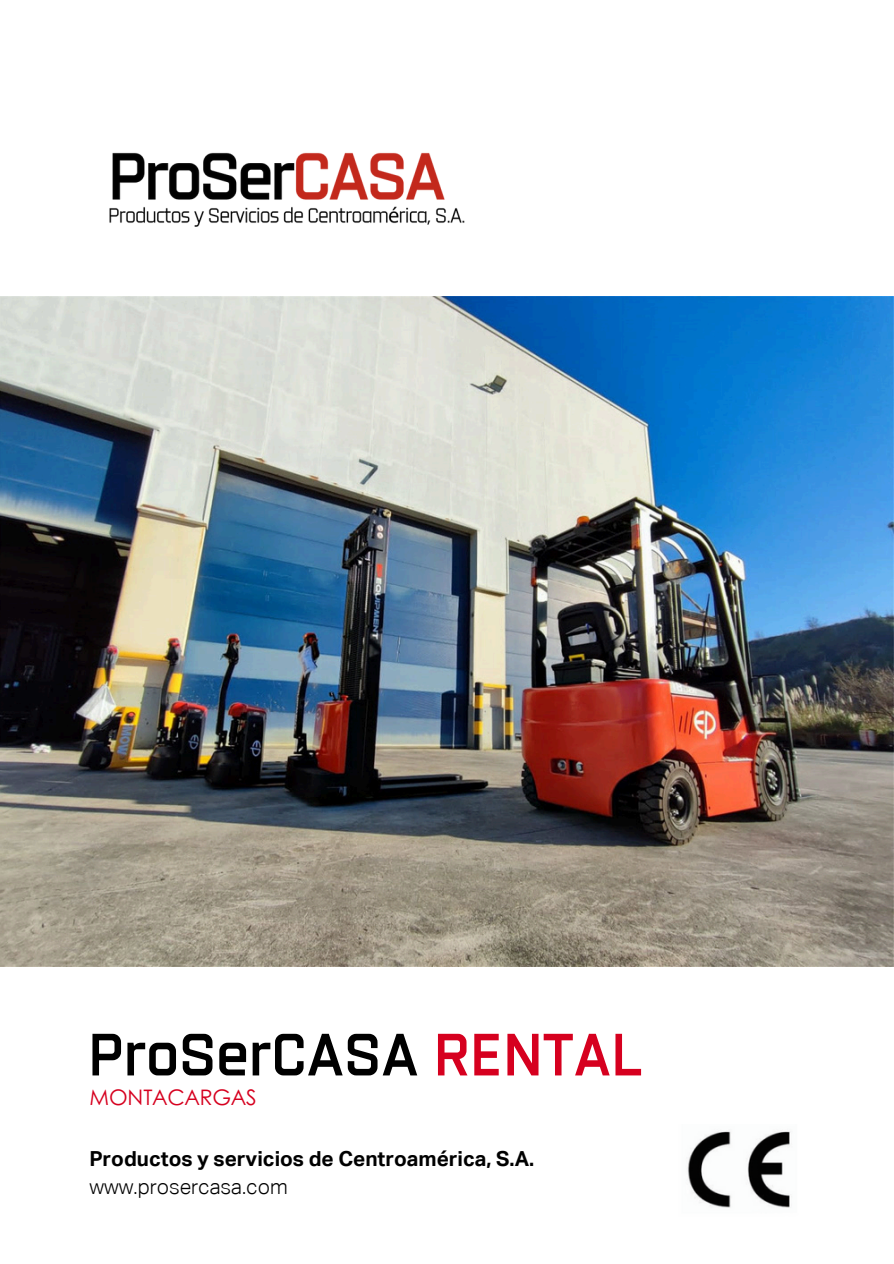
<style>
.page{position:relative;width:894px;height:1264px;background:#fff}
.page>*{position:absolute;margin:0;border:0;box-sizing:border-box;transform-origin:0 0}
.t1{font:600 59.4px "Revx Neue Demo";color:#000}
.t2{font:21.45px "Century Gothic";color:#d6001f}
.t3{font:700 20.7px "Aktiv Grotesk";color:#000}
.t4{font:300 20.7px "Aktiv Grotesk";color:#000}
.s1{color:#d6001f}
</style>
<div class="page">
<img style="left:109px;top:152px;width:356px;height:75px">
<img style="left:0;top:297px;width:893px;height:669px">
<img style="left:687px;top:1131px;width:103px;height:77px">
<h2 class="t1" style="left:88px;top:1030px;width:555px">ProSerCASA <span class="s1">RENTAL</span></h2>
<p class="t2" style="left:89px;top:1081px;width:168px">MONTACARGAS</p>
<p class="t3" style="left:89px;top:1149px;width:446px">Productos y servicios de Centroamérica, S.A.</p>
<p class="t4" style="left:89px;top:1177px;width:200px">www.prosercasa.com</p>
</div>
